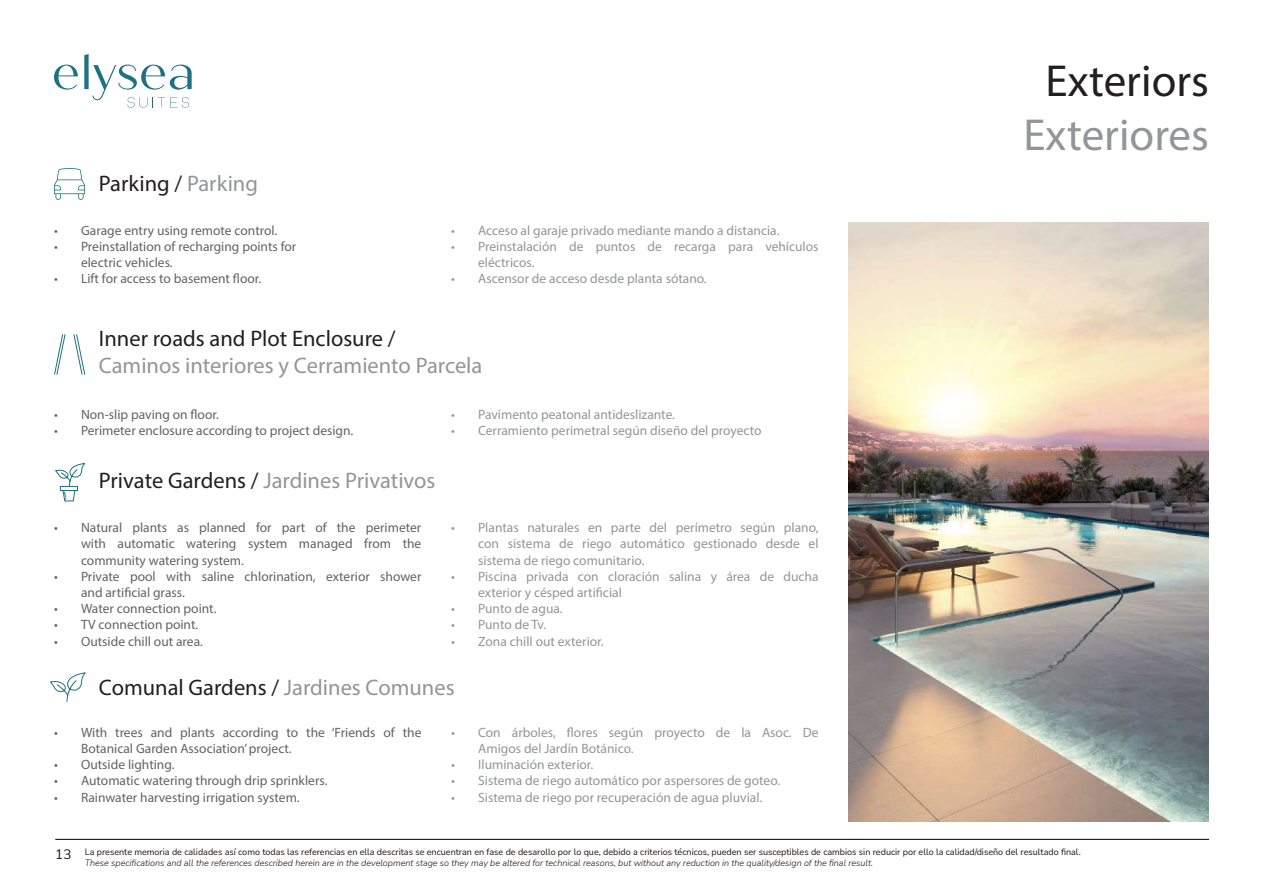
<style>
.page{position:relative;width:1263px;height:893px;background:#fff}
.page>*{position:absolute;margin:0;border:0;box-sizing:border-box;transform-origin:0 0}
.t1{font:45px "Myriad Pro";color:#939598}
.t2{font:45px "Myriad Pro";color:#231f20}
.t3{font:22.5px "Myriad Pro";color:#231f20}
.t4{font:22.5px "Myriad Pro";color:#939598}
.t5{font:13.5px/16.2px "Myriad Pro";color:#939598}
.t6{font:13.5px/16.2px "Myriad Pro";color:#636366}
.t7{font:13.5px "Nunito Sans";color:#1b1513}
.t8{font:9px "Nunito Sans";color:#1b1513}
.t9{font:italic 300 9px "Nunito Sans";color:#1b1513}
.s1{color:#939598}
.s2{color:#231f20}
</style>
<div class="page">
<svg style="left:54px;top:65px;width:24px;height:25px"></svg>
<svg style="left:84px;top:54px;width:108px;height:54px"></svg>
<hr style="left:55px;top:839px;width:1154px;height:1px;background:#000">
<svg style="left:50px;top:673px;width:36px;height:29px"></svg>
<svg style="left:55px;top:463px;width:30px;height:39px"></svg>
<svg style="left:54px;top:334px;width:32px;height:41px"></svg>
<svg style="left:54px;top:168px;width:31px;height:32px"></svg>
<img style="left:848px;top:222px;width:361px;height:600px">
<h2 class="t3" style="left:99px;top:170px;width:161px">Parking / <span class="s1">Parking</span></h2>
<p class="t6" style="left:54px;top:222px;width:225px">• Garage entry using remote control.</p>
<p class="t6" style="left:81px;top:238px;width:217px;text-indent:-27px">• Preinstallation of recharging points for electric vehicles.</p>
<p class="t6" style="left:54px;top:271px;width:209px">• Lift for access to basement floor.</p>
<p class="t5" style="left:451px;top:222px;width:330px">• Acceso al garaje privado mediante mando a distancia.</p>
<p class="t5" style="left:478px;top:238px;width:342px;text-indent:-27px">• Preinstalación de puntos de recarga para vehículos eléctricos.</p>
<p class="t5" style="left:451px;top:271px;width:257px">• Ascensor de acceso desde planta sótano.</p>
<h2 class="t3" style="left:99px;top:325px;width:298px">Inner roads and Plot Enclosure /</h2>
<h2 class="t4" style="left:99px;top:352px;width:385px">Caminos interiores y Cerramiento Parcela</h2>
<p class="t6" style="left:54px;top:406px;width:166px">• Non-slip paving on floor.</p>
<p class="t6" style="left:54px;top:422px;width:301px">• Perimeter enclosure according to project design.</p>
<h2 class="t4" style="left:99px;top:467px;width:338px"><span class="s2">Private Gardens /</span> Jardines Privativos</h2>
<p class="t6" style="left:81px;top:519px;width:342px;text-align:justify;text-indent:-27px">• Natural plants as planned for part of the perimeter with automatic watering system managed from the community watering system.</p>
<p class="t6" style="left:81px;top:568px;width:342px;text-indent:-27px">• Private pool with saline chlorination, exterior shower and artificial grass.</p>
<p class="t6" style="left:54px;top:600px;width:164px">• Water connection point.</p>
<p class="t6" style="left:54px;top:616px;width:146px">• TV connection point.</p>
<p class="t6" style="left:54px;top:633px;width:150px">• Outside chill out area.</p>
<p class="t5" style="left:451px;top:406px;width:225px">• Pavimento peatonal antideslizante.</p>
<p class="t5" style="left:451px;top:422px;width:312px">• Cerramiento perimetral según diseño del proyecto</p>
<p class="t5" style="left:478px;top:519px;width:342px;text-align:justify;text-indent:-27px">• Plantas naturales en parte del perímetro según plano, con sistema de riego automático gestionado desde el sistema de riego comunitario.</p>
<p class="t5" style="left:478px;top:568px;width:342px;text-indent:-27px">• Piscina privada con cloración salina y área de ducha exterior y césped artificial</p>
<p class="t5" style="left:451px;top:600px;width:113px">• Punto de agua.</p>
<p class="t5" style="left:451px;top:616px;width:97px">• Punto de Tv.</p>
<p class="t5" style="left:451px;top:633px;width:154px">• Zona chill out exterior.</p>
<h2 class="t3" style="left:99px;top:674px;width:357px">Comunal Gardens / <span class="s1">Jardines Comunes</span></h2>
<p class="t6" style="left:81px;top:724px;width:342px;text-indent:-27px">• With trees and plants according to the ‘Friends of the<br>Botanical Garden Association’ project.</p>
<p class="t6" style="left:54px;top:756px;width:122px">• Outside lighting.</p>
<p class="t6" style="left:54px;top:773px;width:275px">• Automatic watering through drip sprinklers.</p>
<p class="t6" style="left:54px;top:789px;width:247px">• Rainwater harvesting irrigation system.</p>
<p class="t5" style="left:478px;top:724px;width:342px;text-indent:-27px">• Con árboles, flores según proyecto de la Asoc. De<br>Amigos del Jardín Botánico.</p>
<p class="t5" style="left:451px;top:756px;width:144px">• Iluminación exterior.</p>
<p class="t5" style="left:451px;top:773px;width:331px">• Sistema de riego automático por aspersores de goteo.</p>
<p class="t5" style="left:451px;top:789px;width:312px">• Sistema de riego por recuperación de agua pluvial.</p>
<h1 class="t2" style="left:1045px;top:53px;width:165px">Exteriors</h1>
<h1 class="t1" style="left:1023px;top:107px;width:187px">Exteriores</h1>
<p class="t7" style="left:55px;top:845px;width:18px">13</p>
<p class="t8" style="left:85px;top:845px;width:997px">La presente memoria de calidades así como todas las referencias en ella descritas se encuentran en fase de desarollo por lo que, debido a criterios técnicos, pueden ser susceptibles de cambios sin reducir por ello la calidad/diseño del resultado final.</p>
<p class="t9" style="left:85px;top:856px;width:790px">These specifications and all the references described herein are in the development stage so they may be altered for technical reasons, but without any reduction in the quality/design of the final result.</p>
</div>
